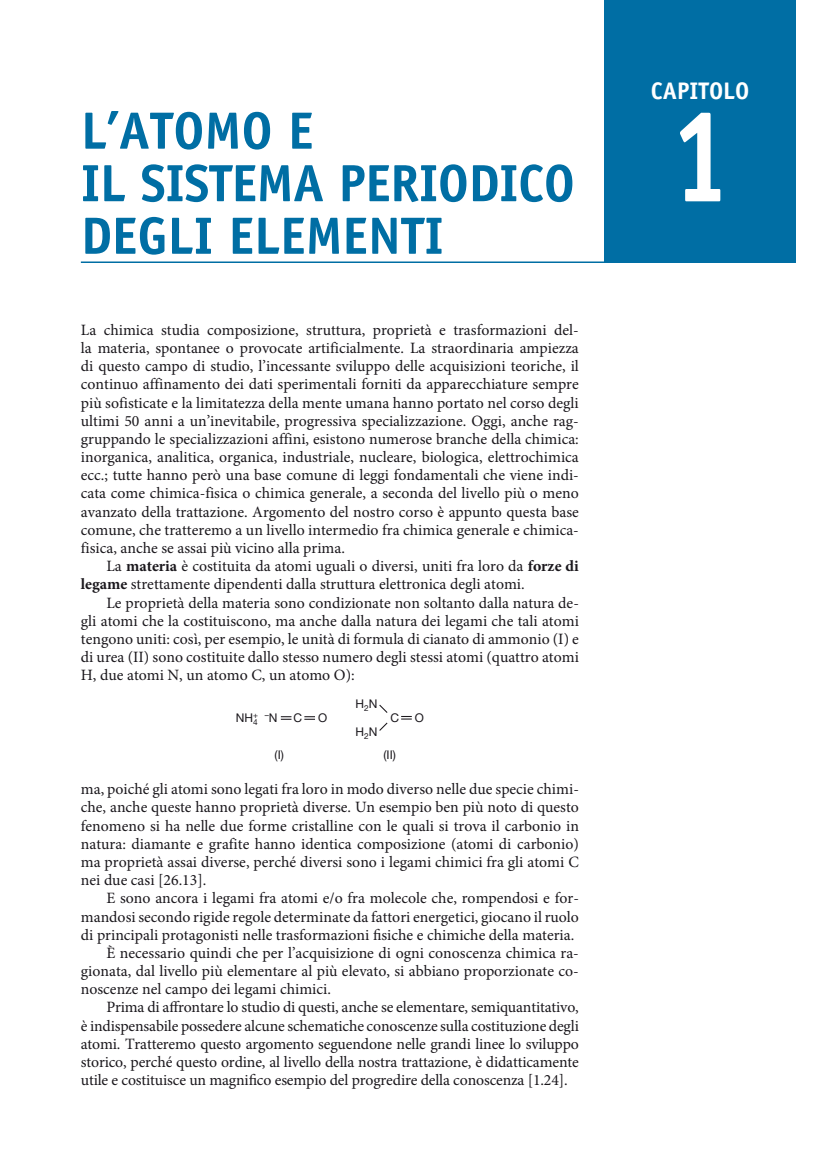
<style>
.page{position:relative;width:830px;height:1149px;background:#fff}
.page>*{position:absolute;margin:0;border:0;box-sizing:border-box;transform-origin:0 0}
.t1{font:700 132.45px "Officina Sans Std";color:#fff;scale:.79 1}
.t2{font:700 52.5px/52.5px "Officina Sans Std";letter-spacing:-.005em;color:#006ea4}
.t3{font:700 24px "Officina Sans Std";color:#fff}
.t4{font:15.75px/18.1px "Minion Pro";color:#1a171c;text-align:justify}
.t5{font:12px "Helvetica Neue LT Std";color:#1a171c}
.t6{font:8.25px "Helvetica Neue LT Std";color:#1a171c}
.s1{font-weight:700}
.s2{font-size:12px}
</style>
<div class="page">
<div style="left:604px;top:0;width:191px;height:262px;background:#006ea4"></div>
<hr style="left:81px;top:261px;width:714px;height:2px;background:#006ea4">
<svg style="left:281px;top:716px;width:10px;height:3px"></svg>
<svg style="left:304px;top:716px;width:11px;height:3px"></svg>
<svg style="left:379px;top:722px;width:9px;height:9px"></svg>
<svg style="left:379px;top:704px;width:9px;height:9px"></svg>
<svg style="left:401px;top:716px;width:10px;height:3px"></svg>
<h2 class="t2" style="left:81px;top:104px;width:495px">L’ATOMO E<br>IL SISTEMA PERIODICO<br>DEGLI ELEMENTI</h2>
<p class="t4" style="left:81px;top:322px;width:499px">La chimica studia composizione, struttura, proprietà e trasformazioni del&shy;la materia, spontanee o provocate artificialmente. La straordinaria ampiezza di questo campo di studio, l’incessante sviluppo delle acquisizioni teoriche, il continuo affinamento dei dati sperimentali forniti da apparecchiature sempre più sofisticate e la limitatezza della mente umana hanno portato nel corso degli ultimi 50 anni a un’inevitabile, progressiva specializzazione. Oggi, anche rag&shy;gruppando le specializzazioni affini, esistono numerose branche della chimica: inorganica, analitica, organica, industriale, nucleare, biologica, elettrochimica ecc.; tutte hanno però una base comune di leggi fondamentali che viene indi&shy;cata come chimica-fisica o chimica generale, a seconda del livello più o meno avanzato della trattazione. Argomento del nostro corso è appunto questa base comune, che tratteremo a un livello intermedio fra chimica generale e chimica&shy;fisica, anche se assai più vicino alla prima.</p>
<p class="t4" style="left:81px;top:558px;width:499px;text-indent:25px">La <span class="s1">materia</span> è costituita da atomi uguali o diversi, uniti fra loro da <span class="s1">forze di legame</span> strettamente dipendenti dalla struttura elettronica degli atomi.</p>
<p class="t4" style="left:81px;top:594px;width:499px;text-indent:26px">Le proprietà della materia sono condizionate non soltanto dalla natura de&shy;gli atomi che la costituiscono, ma anche dalla natura dei legami che tali atomi tengono uniti: così, per esempio, le unità di formula di cianato di ammonio (I) e di urea (II) sono costituite dallo stesso numero degli stessi atomi (quattro atomi H, due atomi N, un atomo C, un atomo O):</p>
<p class="t5" style="left:236px;top:713px;width:23px">NH<sub>4</sub></p>
<p class="t5" style="left:355px;top:699px;width:23px">H<sub>2</sub>N</p>
<p class="t5" style="left:355px;top:727px;width:23px">H<sub>2</sub>N</p>
<p class="t5" style="left:390px;top:713px;width:10px">C</p>
<p class="t5" style="left:414px;top:713px;width:11px">O</p>
<p class="t6" style="left:253px;top:711px;width:26px">+ –<span class="s2">N</span></p>
<p class="t5" style="left:293px;top:713px;width:10px">C</p>
<p class="t5" style="left:318px;top:713px;width:11px">O</p>
<p class="t5" style="left:274px;top:749px;width:11px">(I)</p>
<p class="t5" style="left:383px;top:749px;width:14px">(II)</p>
<p class="t4" style="left:81px;top:781px;width:499px">ma, poiché gli atomi sono legati fra loro in modo diverso nelle due specie chimi&shy;che, anche queste hanno proprietà diverse. Un esempio ben più noto di questo fenomeno si ha nelle due forme cristalline con le quali si trova il carbonio in natura: diamante e grafite hanno identica composizione (atomi di carbonio) ma proprietà assai diverse, perché diversi sono i legami chimici fra gli atomi C nei due casi [26.13].</p>
<p class="t4" style="left:106px;top:890px;width:474px">E sono ancora i legami fra atomi e/o fra molecole che, rompendosi e for-</p>
<p class="t4" style="left:81px;top:908px;width:499px">mandosi secondo rigide regole determinate da fattori energetici, giocano il ruolo</p>
<p class="t4" style="left:81px;top:926px;width:495px">di principali protagonisti nelle trasformazioni fisiche e chimiche della materia.</p>
<p class="t4" style="left:106px;top:944px;width:473px">È necessario quindi che per l’acquisizione di ogni conoscenza chimica ra-</p>
<p class="t4" style="left:81px;top:963px;width:499px">gionata, dal livello più elementare al più elevato, si abbiano proporzionate co-</p>
<p class="t4" style="left:81px;top:981px;width:251px">noscenze nel campo dei legami chimici.</p>
<p class="t4" style="left:106px;top:999px;width:473px">Prima di affrontare lo studio di questi, anche se elementare, semiquantitativo,</p>
<p class="t4" style="left:81px;top:1017px;width:499px">è indispensabile possedere alcune schematiche conoscenze sulla costituzione degli</p>
<p class="t4" style="left:81px;top:1035px;width:499px">atomi. Tratteremo questo argomento seguendone nelle grandi linee lo sviluppo</p>
<p class="t4" style="left:81px;top:1053px;width:499px">storico, perché questo ordine, al livello della nostra trattazione, è didatticamente</p>
<p class="t4" style="left:81px;top:1071px;width:488px">utile e costituisce un magnifico esempio del progredire della conoscenza [1.24].</p>
<h3 class="t3" style="left:650px;top:77px;width:100px">CAPITOLO</h3>
<h1 class="t1" style="left:670px;top:78px;width:75px">1</h1>
</div>
